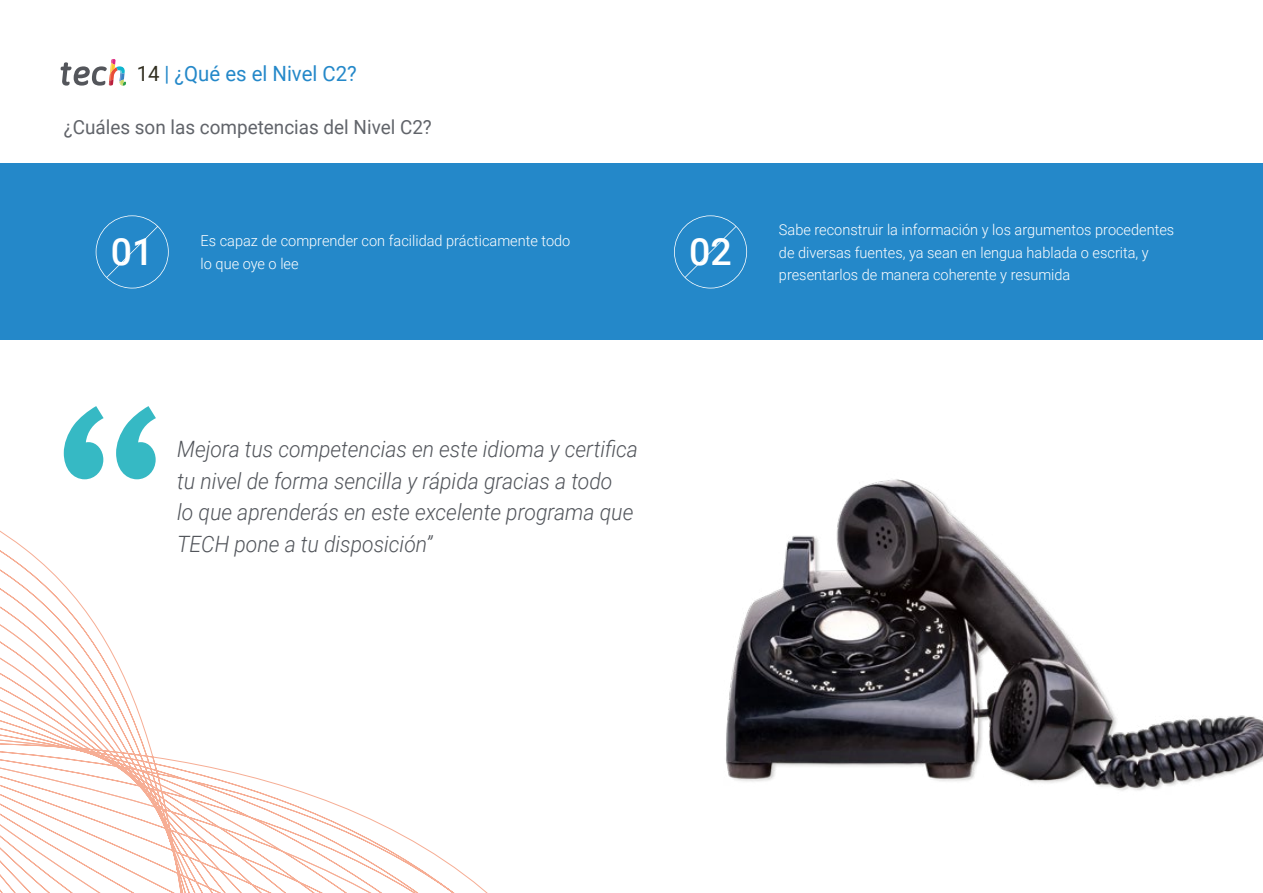
<style>
.page{position:relative;width:1263px;height:893px;background:#fff}
.page>*{position:absolute;margin:0;border:0;box-sizing:border-box;transform-origin:0 0}
.t1{font:500 37.5px "Roboto";color:#fff}
.t2{font:italic 300 22.5px/31.5px "Roboto";color:#52555b;scale:.94 1}
.t3{font:21px "Roboto";color:#2488c9}
.t4{font:19.5px "Roboto";color:#61646a}
.t5{font:300 15px/22.5px "Roboto";color:#fff}
.s1{color:#312e20}
</style>
<div class="page">
<svg style="left:61px;top:59px;width:65px;height:27px"></svg>
<svg style="left:0;top:530px;width:488px;height:363px"></svg>
<div style="left:0;top:164px;width:1263px;height:176px;background:#2488c9"></div>
<svg style="left:96px;top:215px;width:73px;height:73px"></svg>
<svg style="left:674px;top:215px;width:73px;height:73px"></svg>
<img style="left:726px;top:479px;width:537px;height:312px">
<svg style="left:64px;top:406px;width:92px;height:73px"></svg>
<h3 class="t3" style="left:137px;top:59px;width:222px"><span class="s1">14</span> | ¿Qué es el Nivel C2?</h3>
<h3 class="t4" style="left:64px;top:113px;width:370px">¿Cuáles son las competencias del Nivel C2?</h3>
<p class="t5" style="left:201px;top:229px;width:371px">Es capaz de comprender con facilidad prácticamente todo lo que oye o lee</p>
<h1 class="t1" style="left:111px;top:225px;width:44px">01</h1>
<h1 class="t1" style="left:689px;top:225px;width:44px">02</h1>
<p class="t5" style="left:779px;top:218px;width:397px">Sabe reconstruir la información y los argumentos procedentes de diversas fuentes, ya sean en lengua hablada o escrita, y presentarlos de manera coherente y resumida</p>
<h2 class="t2" style="left:177px;top:433px;width:492px">Mejora tus competencias en este idioma y certifica tu nivel de forma sencilla y rápida gracias a todo<br>lo que aprenderás en este excelente programa que TECH pone a tu disposición”</h2>
</div>
